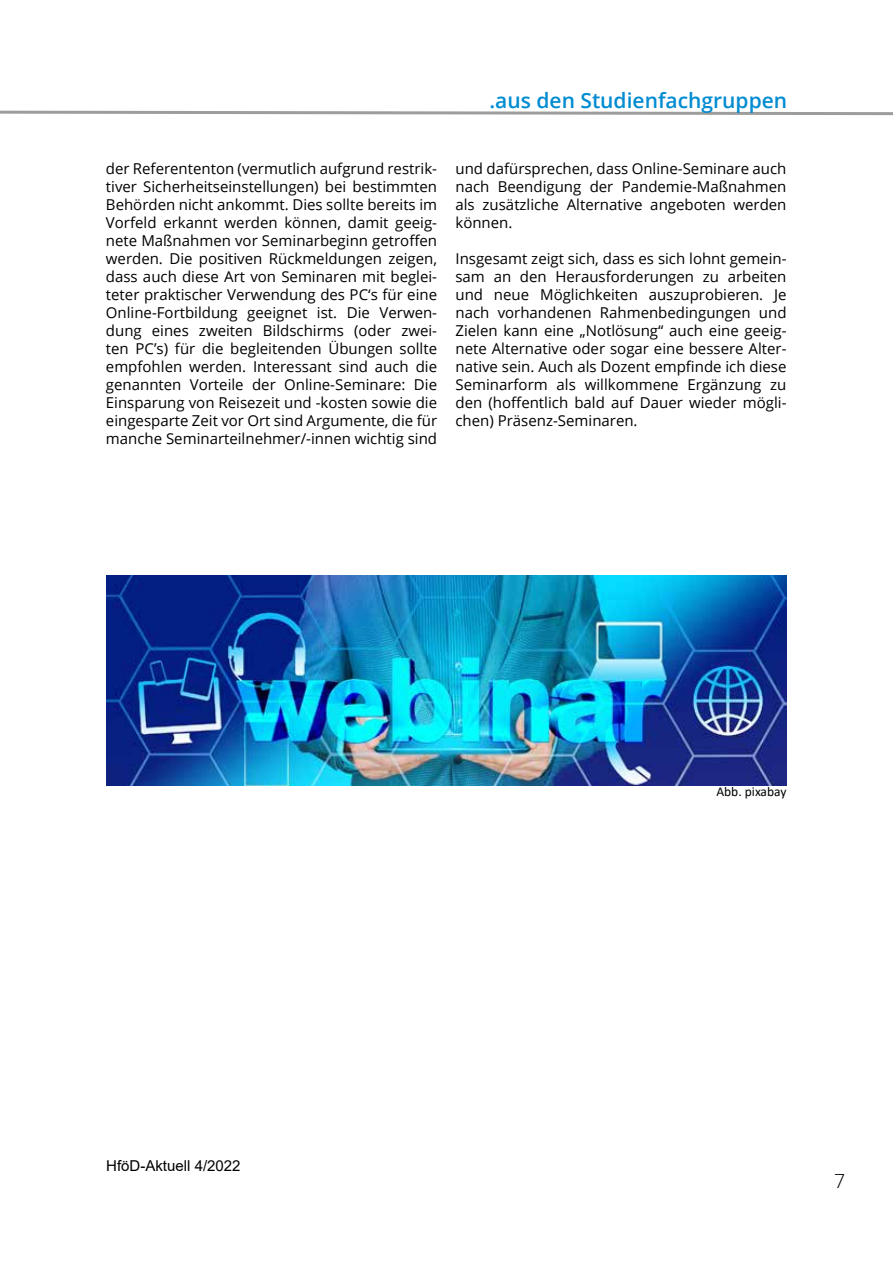
<style>
.page{position:relative;width:893px;height:1263px;background:#fff}
.page>*{position:absolute;margin:0;border:0;box-sizing:border-box;transform-origin:0 0}
.t1{font:600 21px "Open Sans";color:#008cd2}
.t2{font:300 19.5px "Open Sans";color:#000}
.t3{font:15px/18px "Open Sans";color:#000;text-align:justify}
.t4{font:15px "Arial";color:#000}
.t5{font:13.5px "Calibri";color:#000}
</style>
<div class="page">
<svg style="left:0;top:110px;width:893px;height:6px"></svg>
<img style="left:106px;top:576px;width:680px;height:210px">
<h1 class="t1" style="left:489px;top:86px;width:299px">.aus den Studienfachgruppen</h1>
<p class="t3" style="left:106px;top:159px;width:333px">der Referententon (vermutlich aufgrund restrik&shy;tiver Sicherheitseinstellungen) bei bestimmten Behörden nicht ankommt. Dies sollte bereits im Vorfeld erkannt werden können, damit geeig&shy;nete Maßnahmen vor Seminarbeginn getroffen werden. Die positiven Rückmeldungen zeigen, dass auch diese Art von Seminaren mit beglei&shy;teter praktischer Verwendung des PC‘s für eine Online-Fortbildung geeignet ist. Die Verwen&shy;dung eines zweiten Bildschirms (oder zwei&shy;ten PC’s) für die begleitenden Übungen sollte empfohlen werden. Interessant sind auch die genannten Vorteile der Online-Seminare: Die Einsparung von Reisezeit und -kosten sowie die eingesparte Zeit vor Ort sind Argumente, die für manche Seminarteilnehmer/-innen wichtig sind</p>
<p class="t3" style="left:455px;top:159px;width:333px">und dafürsprechen, dass Online-Seminare auch nach Beendigung der Pandemie-Maßnahmen als zusätzliche Alternative angeboten werden können.</p>
<p class="t3" style="left:455px;top:249px;width:333px">Insgesamt zeigt sich, dass es sich lohnt gemein&shy;sam an den Herausforderungen zu arbeiten und neue Möglichkeiten auszuprobieren. Je nach vorhandenen Rahmenbedingungen und Zielen kann eine „Notlösung“ auch eine geeig&shy;nete Alternative oder sogar eine bessere Alter&shy;native sein. Auch als Dozent empfinde ich diese Seminarform als willkommene Ergänzung zu den (hoffentlich bald auf Dauer wieder mögli&shy;chen) Präsenz-Seminaren.</p>
<p class="t5" style="left:716px;top:782px;width:72px">Abb. pixabay</p>
<p class="t4" style="left:106px;top:1156px;width:136px">HföD-Aktuell 4/2022</p>
<h2 class="t2" style="left:834px;top:1168px;width:13px">7</h2>
</div>
